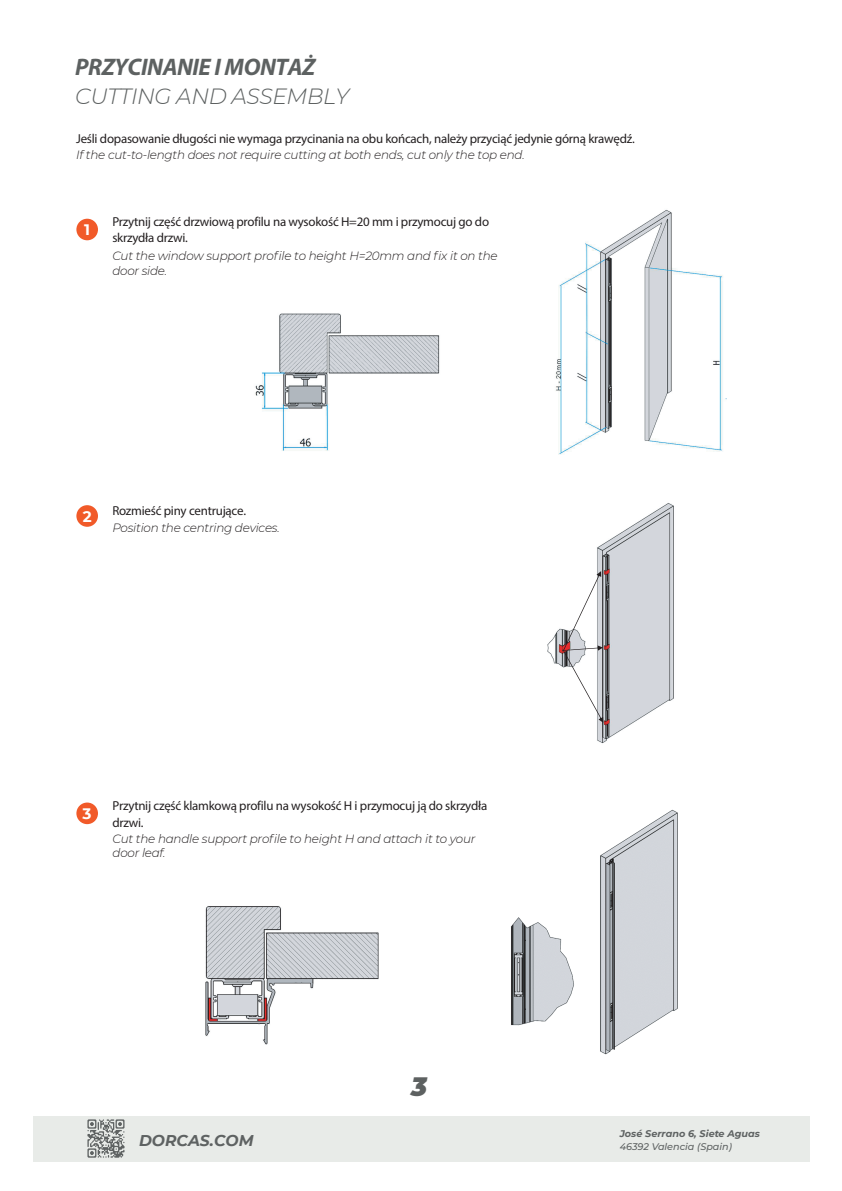
<style>
.page{position:relative;width:842px;height:1191px;background:#fff}
.page>*{position:absolute;margin:0;border:0;box-sizing:border-box;transform-origin:0 0}
.t1{font:italic 900 26px "Montserrat";color:#5d6161}
.t2{font:italic 700 24px "Myriad Pro";letter-spacing:-.02em;color:#5d6161}
.t3{font:italic 300 22px "Montserrat";letter-spacing:-.02em;color:#5d6161}
.t4{font:italic 700 15.6px "Montserrat";color:#5e6262}
.t5{font:700 15.2px "Montserrat";color:#fff}
.t6{font:13px/16.4px "Myriad Pro";letter-spacing:-.02em;color:#231f20}
.t7{font:italic 300 12px/15.2px "Montserrat";letter-spacing:-.02em;color:#231f20}
.t8{font:italic 700 9.6px "Montserrat";color:#5e6262}
.t9{font:italic 500 9.6px "Montserrat";color:#5e6262}
</style>
<div class="page">
<img style="left:255px;top:313px;width:185px;height:138px">
<img style="left:555px;top:209px;width:172px;height:246px">
<img style="left:547px;top:503px;width:127px;height:241px">
<svg style="left:562px;top:571px;width:41px;height:152px"></svg>
<img style="left:511px;top:809px;width:167px;height:245px">
<img style="left:205px;top:906px;width:174px;height:139px">
<div style="left:33px;top:1115px;width:776px;height:46px;background:#e8ebe8"></div>
<svg style="left:87px;top:1119px;width:38px;height:38px"></svg>
<div style="left:76px;top:219px;width:22px;height:21px;background:#f15a29;border-radius:50%"></div>
<div style="left:76px;top:505px;width:22px;height:22px;background:#f15a29;border-radius:50%"></div>
<div style="left:76px;top:802px;width:22px;height:22px;background:#f15a29;border-radius:50%"></div>
<h2 class="t2" style="left:75px;top:51px;width:242px">PRZYCINANIE I MONTAŻ</h2>
<h3 class="t3" style="left:75px;top:81px;width:275px">CUTTING AND ASSEMBLY</h3>
<p class="t6" style="left:76px;top:131px;width:560px">Jeśli dopasowanie długości nie wymaga przycinania na obu końcach, należy przyciąć jedynie górną krawędź.</p>
<p class="t7" style="left:76px;top:147px;width:450px">If the cut-to-length does not require cutting at both ends, cut only the top end.</p>
<p class="t5" style="left:84px;top:219px;width:7px">1</p>
<p class="t6" style="left:112px;top:213px;width:378px">Przytnij część drzwiową profilu na wysokość H=20 mm i przymocuj go do skrzydła drzwi.</p>
<p class="t7" style="left:112px;top:247px;width:387px">Cut the window support profile to height H=20mm and fix it on the door side.</p>
<p class="t5" style="left:83px;top:505px;width:10px">2</p>
<p class="t6" style="left:112px;top:502px;width:135px">Rozmieść piny centrujące.</p>
<p class="t7" style="left:112px;top:519px;width:169px">Position the centring devices.</p>
<p class="t5" style="left:83px;top:802px;width:10px">3</p>
<p class="t6" style="left:113px;top:796px;width:376px;line-height:17.4px">Przytnij część klamkową profilu na wysokość H i przymocuj ją do skrzydła drzwi.</p>
<p class="t7" style="left:113px;top:831px;width:365px;line-height:14.4px">Cut the handle support profile to height H and attach it to your door leaf.</p>
<p class="t4" style="left:139px;top:1129px;width:116px">DORCAS.COM</p>
<h1 class="t1" style="left:411px;top:1066px;width:17px">3</h1>
<p class="t8" style="left:620px;top:1126px;width:142px">José Serrano 6, Siete Aguas</p>
<p class="t9" style="left:620px;top:1140px;width:114px">46392 Valencia (Spain)</p>
</div>
